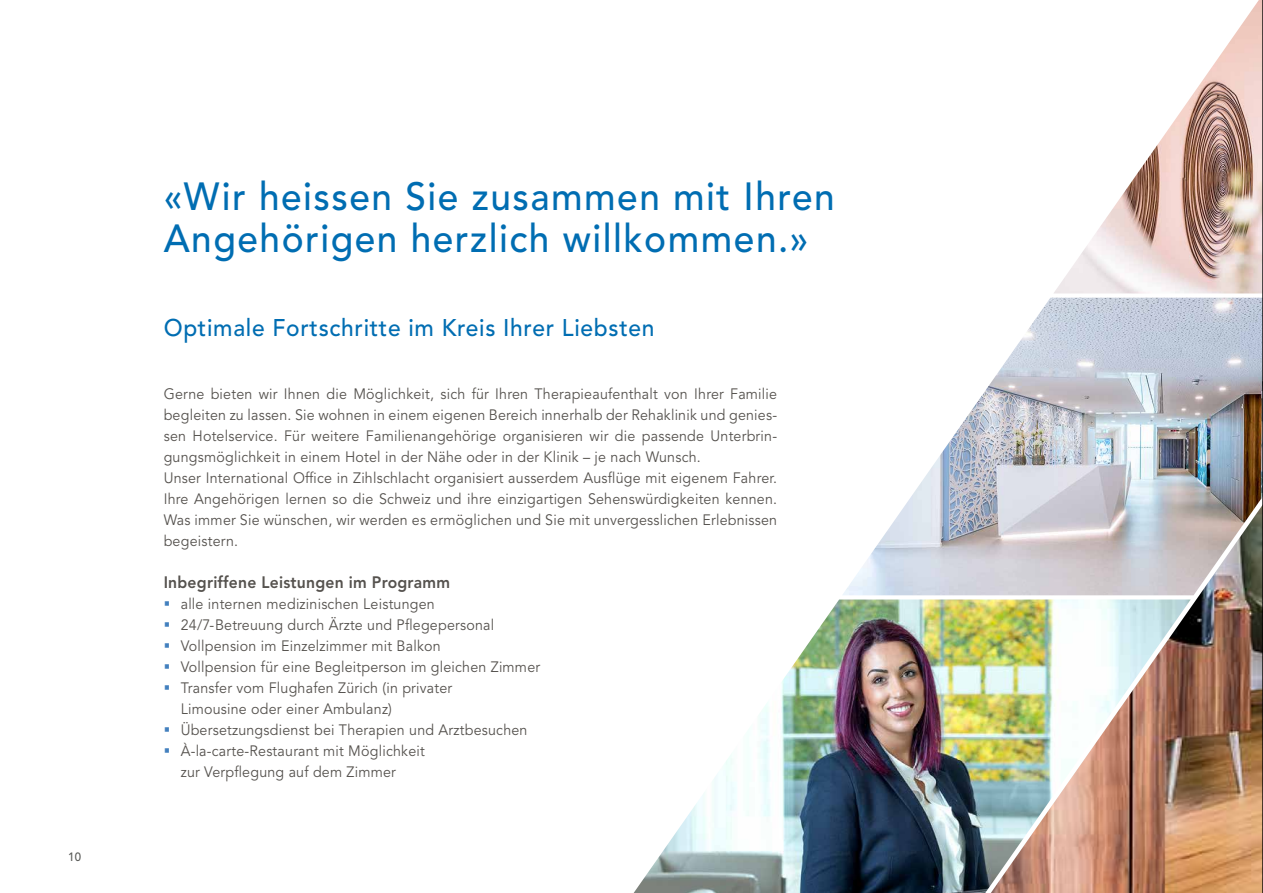
<style>
.page{position:relative;width:1263px;height:893px;background:#fff}
.page>*{position:absolute;margin:0;border:0;box-sizing:border-box;transform-origin:0 0}
.t1{font:500 39px/42px "Avenir LT Pro";letter-spacing:.04em;color:#006db2;scale:.95 1}
.t2{font:500 24px "Avenir LT Pro";letter-spacing:.03em;color:#006db2;scale:.95 1}
.t3{font:800 16.5px "Avenir LT Pro";letter-spacing:.015em;color:#55524e;scale:.95 1}
.t4{font:15px/21px "Avenir LT Pro";letter-spacing:.015em;color:#55524e;scale:.95 1}
.t5{font:500 12px "Avenir LT Pro";color:#575855;scale:.95 1}
.s1{color:#4380be}
</style>
<div class="page">
<img style="left:1191px;top:595px;width:71px;height:298px">
<div style="left:747px;top:595px;width:448px;height:5px;background:#fff"></div>
<img style="left:843px;top:298px;width:419px;height:297px">
<img style="left:1054px;top:0;width:208px;height:293px">
<img style="left:634px;top:599px;width:557px;height:294px">
<hr style="left:1262px;top:0;width:1px;height:893px;background:#000">
<p class="t5" style="left:68px;top:850px;width:15px">10</p>
<h1 class="t1" style="left:164px;top:176px;width:708px">«Wir heissen Sie zusammen mit Ihren<br>Angehörigen herzlich willkommen.»</h1>
<h2 class="t2" style="left:164px;top:313px;width:518px">Optimale Fortschritte im Kreis Ihrer Liebsten</h2>
<p class="t4" style="left:164px;top:384px;width:647px">Gerne bieten wir Ihnen die Möglichkeit, sich für Ihren Therapieaufenthalt von Ihrer Familie begleiten zu lassen. Sie wohnen in einem eigenen Bereich innerhalb der Rehaklinik und genies&shy;sen Hotelservice. Für weitere Familienangehörige organisieren wir die passende Unterbrin&shy;gungsmöglichkeit in einem Hotel in der Nähe oder in der Klinik – je nach Wunsch.<br>Unser International Office in Zihlschlacht organisiert ausserdem Ausflüge mit eigenem Fahrer.<br>Ihre Angehörigen lernen so die Schweiz und ihre einzigartigen Sehenswürdigkeiten kennen.<br>Was immer Sie wünschen, wir werden es ermöglichen und Sie mit unvergesslichen Erlebnissen begeistern.</p>
<p class="t3" style="left:164px;top:572px;width:303px">Inbegriffene Leistungen im Programm</p>
<p class="t4" style="left:164px;top:594px;width:287px"><span class="s1">▪</span> alle internen medizinischen Leistungen</p>
<p class="t4" style="left:164px;top:615px;width:349px"><span class="s1">▪</span> 24/7-Betreuung durch Ärzte und Pflegepersonal</p>
<p class="t4" style="left:164px;top:636px;width:293px"><span class="s1">▪</span> Vollpension im Einzelzimmer mit Balkon</p>
<p class="t4" style="left:164px;top:657px;width:398px"><span class="s1">▪</span> Vollpension für eine Begleitperson im gleichen Zimmer</p>
<p class="t4" style="left:181px;top:678px;width:287px;text-indent:-17px"><span class="s1">▪</span> Transfer vom Flughafen Zürich (in privater<br>Limousine oder einer Ambulanz)</p>
<p class="t4" style="left:164px;top:720px;width:384px"><span class="s1">▪</span> Übersetzungsdienst bei Therapien und Arztbesuchen</p>
<p class="t4" style="left:181px;top:741px;width:258px;text-indent:-17px"><span class="s1">▪</span> À-la-carte-Restaurant mit Möglichkeit zur Verpflegung auf dem Zimmer</p>
</div>
